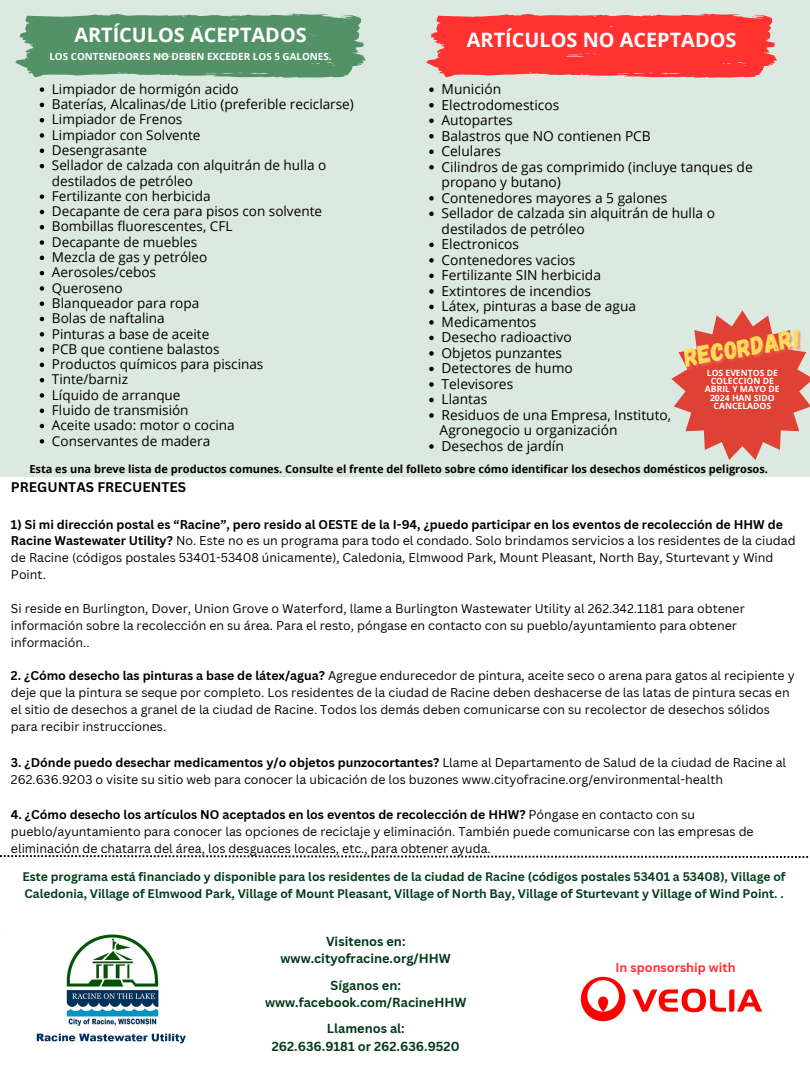
<style>
.page{position:relative;width:810px;height:1080px;background:#fff}
.page>*{position:absolute;margin:0;border:0;box-sizing:border-box;transform-origin:0 0}
.t1{font:25.38px "Gagalin";color:#ffde59}
.t2{font:700 19.88px "Open Sans";color:#fff}
.t3{font:13.75px/15.5px "Open Sans";color:#000}
.t4{font:700 13.62px "Canva Sans";color:#000}
.t5{font:13.56px/15.3px "Open Sans";color:#000}
.t6{font:700 12.75px/17.6px "Canva Sans";color:#013919;text-align:center}
.t7{font:700 12.56px "Canva Sans";color:#ff3131}
.t8{font:12.38px/16.9px "Canva Sans";color:#000}
.t9{font:700 12.06px/16.9px "Canva Sans";color:#033d1c}
.t10{font:700 11px "Open Sans";color:#000}
.t11{font:700 9.88px "Open Sans";color:#fff}
.t12{font:700 8.62px/8.4px "Open Sans";color:#fff;text-align:center}
.s1{font-weight:700}
</style>
<div class="page">
<div style="left:0;top:0;width:810px;height:477px;background:#dce9e0"></div>
<svg style="left:15px;top:13px;width:351px;height:65px;background:#649c76"></svg>
<svg style="left:426px;top:13px;width:351px;height:65px;background:#fa4746"></svg>
<img style="left:580px;top:976px;width:182px;height:46px">
<svg style="left:671px;top:310px;width:139px;height:150px"></svg>
<img style="left:36px;top:934px;width:150px;height:110px">
<svg style="left:40px;top:87px;width:4px;height:5px"></svg>
<svg style="left:40px;top:103px;width:4px;height:4px"></svg>
<svg style="left:40px;top:118px;width:4px;height:4px"></svg>
<svg style="left:40px;top:133px;width:4px;height:5px"></svg>
<svg style="left:40px;top:149px;width:4px;height:4px"></svg>
<svg style="left:40px;top:164px;width:4px;height:4px"></svg>
<svg style="left:40px;top:194px;width:4px;height:5px"></svg>
<svg style="left:40px;top:210px;width:4px;height:4px"></svg>
<svg style="left:40px;top:225px;width:4px;height:4px"></svg>
<svg style="left:40px;top:240px;width:4px;height:5px"></svg>
<svg style="left:40px;top:256px;width:4px;height:4px"></svg>
<svg style="left:40px;top:271px;width:4px;height:4px"></svg>
<svg style="left:40px;top:286px;width:4px;height:5px"></svg>
<svg style="left:40px;top:302px;width:4px;height:4px"></svg>
<svg style="left:40px;top:317px;width:4px;height:4px"></svg>
<svg style="left:40px;top:332px;width:4px;height:5px"></svg>
<svg style="left:40px;top:347px;width:4px;height:5px"></svg>
<svg style="left:40px;top:363px;width:4px;height:4px"></svg>
<svg style="left:40px;top:378px;width:4px;height:4px"></svg>
<svg style="left:40px;top:393px;width:4px;height:5px"></svg>
<svg style="left:40px;top:409px;width:4px;height:4px"></svg>
<svg style="left:40px;top:424px;width:4px;height:4px"></svg>
<svg style="left:40px;top:439px;width:4px;height:5px"></svg>
<svg style="left:429px;top:87px;width:5px;height:5px"></svg>
<svg style="left:429px;top:103px;width:5px;height:5px"></svg>
<svg style="left:429px;top:119px;width:5px;height:4px"></svg>
<svg style="left:429px;top:134px;width:5px;height:5px"></svg>
<svg style="left:429px;top:150px;width:5px;height:4px"></svg>
<svg style="left:429px;top:165px;width:5px;height:5px"></svg>
<svg style="left:429px;top:196px;width:5px;height:5px"></svg>
<svg style="left:429px;top:212px;width:5px;height:4px"></svg>
<svg style="left:429px;top:243px;width:5px;height:4px"></svg>
<svg style="left:429px;top:258px;width:5px;height:5px"></svg>
<svg style="left:429px;top:274px;width:5px;height:4px"></svg>
<svg style="left:429px;top:289px;width:5px;height:5px"></svg>
<svg style="left:429px;top:305px;width:5px;height:4px"></svg>
<svg style="left:429px;top:320px;width:5px;height:5px"></svg>
<svg style="left:429px;top:336px;width:5px;height:4px"></svg>
<svg style="left:429px;top:351px;width:5px;height:5px"></svg>
<svg style="left:429px;top:367px;width:5px;height:4px"></svg>
<svg style="left:429px;top:382px;width:5px;height:5px"></svg>
<svg style="left:429px;top:398px;width:5px;height:4px"></svg>
<svg style="left:429px;top:413px;width:5px;height:5px"></svg>
<svg style="left:429px;top:444px;width:5px;height:5px"></svg>
<svg style="left:0;top:855px;width:809px;height:3px"></svg>
<p class="t2" style="left:74px;top:21px;width:234px">ARTÍCULOS ACEPTADOS</p>
<p class="t2" style="left:467px;top:26px;width:271px">ARTÍCULOS NO ACEPTADOS</p>
<p class="t3" style="left:442px;top:81px;width:61px">Munición</p>
<p class="t3" style="left:442px;top:96px;width:119px">Electrodomesticos</p>
<p class="t3" style="left:442px;top:112px;width:73px">Autopartes</p>
<p class="t3" style="left:442px;top:127px;width:211px">Balastros que NO contienen PCB</p>
<p class="t3" style="left:442px;top:143px;width:61px">Celulares</p>
<p class="t3" style="left:442px;top:158px;width:313px">Cilindros de gas comprimido (incluye tanques de propano y butano)</p>
<p class="t3" style="left:442px;top:189px;width:227px">Contenedores mayores a 5 galones</p>
<p class="t3" style="left:442px;top:205px;width:275px">Sellador de calzada sin alquitrán de hulla o destilados de petróleo</p>
<p class="t3" style="left:442px;top:236px;width:79px">Electronicos</p>
<p class="t3" style="left:442px;top:252px;width:135px">Contenedores vacios</p>
<p class="t3" style="left:442px;top:267px;width:161px">Fertilizante SIN herbicida</p>
<p class="t3" style="left:442px;top:283px;width:151px">Extintores de incendios</p>
<p class="t3" style="left:442px;top:298px;width:196px">Látex, pinturas a base de agua</p>
<p class="t3" style="left:442px;top:314px;width:96px">Medicamentos</p>
<p class="t3" style="left:442px;top:329px;width:132px">Desecho radioactivo</p>
<p class="t3" style="left:442px;top:345px;width:122px">Objetos punzantes</p>
<p class="t3" style="left:442px;top:360px;width:133px">Detectores de humo</p>
<p class="t3" style="left:442px;top:376px;width:73px">Televisores</p>
<h3 class="t3" style="left:442px;top:391px;width:47px">Llantas</h3>
<p class="t3" style="left:442px;top:407px;width:231px">Residuos de una Empresa, Instituto,</p>
<p class="t3" style="left:440px;top:422px;width:179px">Agronegocio u organización</p>
<p class="t3" style="left:442px;top:438px;width:124px">Desechos de jardín</p>
<p class="t10" style="left:29px;top:461px;width:740px">Esta es una breve lista de productos comunes. Consulte el frente del folleto sobre cómo identificar los desechos domésticos peligrosos.</p>
<p class="t11" style="left:49px;top:49px;width:284px">LOS CONTENEDORES NO DEBEN EXCEDER LOS 5 GALONES.</p>
<p class="t5" style="left:52px;top:81px;width:188px">Limpiador de hormigón acido</p>
<p class="t5" style="left:52px;top:96px;width:303px">Baterías, Alcalinas/de Litio (preferible reciclarse)</p>
<p class="t5" style="left:52px;top:111px;width:132px">Limpiador de Frenos</p>
<p class="t5" style="left:52px;top:127px;width:150px">Limpiador con Solvente</p>
<p class="t5" style="left:52px;top:142px;width:97px">Desengrasante</p>
<p class="t5" style="left:52px;top:157px;width:276px">Sellador de calzada con alquitrán de hulla o destilados de petróleo</p>
<p class="t5" style="left:52px;top:188px;width:160px">Fertilizante con herbicida</p>
<p class="t5" style="left:52px;top:203px;width:272px">Decapante de cera para pisos con solvente</p>
<p class="t5" style="left:52px;top:219px;width:182px">Bombillas fluorescentes, CFL</p>
<p class="t5" style="left:52px;top:234px;width:147px">Decapante de muebles</p>
<p class="t5" style="left:52px;top:249px;width:157px">Mezcla de gas y petróleo</p>
<p class="t5" style="left:52px;top:264px;width:106px">Aerosoles/cebos</p>
<p class="t5" style="left:52px;top:280px;width:72px">Queroseno</p>
<p class="t5" style="left:52px;top:295px;width:149px">Blanqueador para ropa</p>
<p class="t5" style="left:52px;top:310px;width:114px">Bolas de naftalina</p>
<p class="t5" style="left:52px;top:326px;width:159px">Pinturas a base de aceite</p>
<h5 class="t5" style="left:52px;top:341px;width:169px">PCB que contiene balastos</h5>
<p class="t5" style="left:52px;top:356px;width:213px">Productos químicos para piscinas</p>
<h1 class="t5" style="left:52px;top:371px;width:78px">Tinte/barniz</h1>
<p class="t5" style="left:52px;top:387px;width:130px">Líquido de arranque</p>
<p class="t5" style="left:52px;top:402px;width:138px">Fluido de transmisión</p>
<p class="t5" style="left:52px;top:417px;width:184px">Aceite usado: motor o cocina</p>
<p class="t5" style="left:52px;top:433px;width:160px">Conservantes de madera</p>
<h4 class="t1" style="left:682px;top:342px;width:119px;rotate:-10deg">RECORDAR!</h4>
<p class="t12" style="left:705px;top:368px;width:76px">LOS EVENTOS DE<br>COLECCIÓN DE<br>ABRIL Y MAYO DE<br>2024 HAN SIDO<br>CANCELADOS</p>
<p class="t4" style="left:11px;top:477px;width:177px">PREGUNTAS FRECUENTES</p>
<p class="t8" style="left:11px;top:515px;width:786px"><span class="s1">1) Si mi dirección postal es “Racine”, pero resido al OESTE de la I-94, ¿puedo participar en los eventos de recolección de HHW de Racine Wastewater Utility?</span> No. Este no es un programa para todo el condado. Solo brindamos servicios a los residentes de la ciudad de Racine (códigos postales 53401-53408 únicamente), Caledonia, Elmwood Park, Mount Pleasant, North Bay, Sturtevant y Wind Point.</p>
<h2 class="t8" style="left:11px;top:600px;width:735px">Si reside en Burlington, Dover, Union Grove o Waterford, llame a Burlington Wastewater Utility al 262.342.1181 para obtener información sobre la recolección en su área. Para el resto, póngase en contacto con su pueblo/ayuntamiento para obtener información..</h2>
<p class="t8" style="left:11px;top:667px;width:785px"><span class="s1">2. ¿Cómo desecho las pinturas a base de látex/agua?</span> Agregue endurecedor de pintura, aceite seco o arena para gatos al recipiente y deje que la pintura se seque por completo. Los residentes de la ciudad de Racine deben deshacerse de las latas de pintura secas en el sitio de desechos a granel de la ciudad de Racine. Todos los demás deben comunicarse con su recolector de desechos sólidos para recibir instrucciones.</p>
<p class="t8" style="left:11px;top:753px;width:777px"><span class="s1">3. ¿Dónde puedo desechar medicamentos y/o objetos punzocortantes?</span> Llame al Departamento de Salud de la ciudad de Racine al<br>262.636.9203 o visite su sitio web para conocer la ubicación de los buzones www.cityofracine.org/environmental-health</p>
<p class="t8" style="left:11px;top:806px;width:744px"><span class="s1">4. ¿Cómo desecho los artículos NO aceptados en los eventos de recolección de HHW?</span> Póngase en contacto con su pueblo/ayuntamiento para conocer las opciones de reciclaje y eliminación. También puede comunicarse con las empresas de eliminación de chatarra del área, los desguaces locales, etc., para obtener ayuda.</p>
<p class="t9" style="left:22px;top:868px;width:765px">Este programa está financiado y disponible para los residentes de la ciudad de Racine (códigos postales 53401 a 53408), Village of<br>Caledonia, Village of Elmwood Park, Village of Mount Pleasant, Village of North Bay, Village of Sturtevant y Village of Wind Point. .</p>
<h6 class="t6" style="left:281px;top:932px;width:172px">Visitenos en: www.cityofracine.org/HHW</h6>
<p class="t6" style="left:265px;top:976px;width:203px">Síganos en: www.facebook.com/RacineHHW</p>
<h4 class="t6" style="left:272px;top:1020px;width:189px">Llamenos al:<br>262.636.9181 or 262.636.9520</h4>
<p class="t7" style="left:616px;top:958px;width:122px">In sponsorship with</p>
</div>
